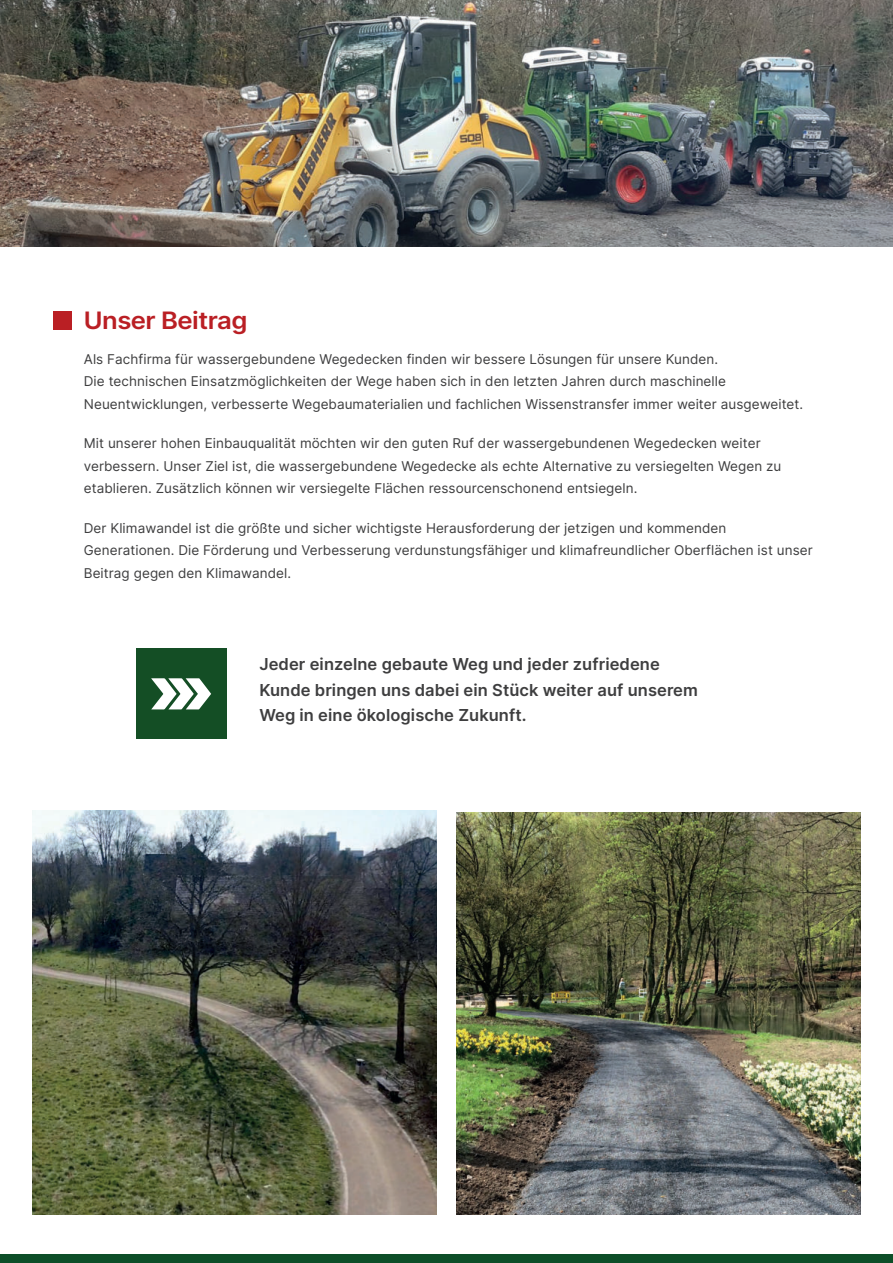
<style>
.page{position:relative;width:893px;height:1263px;background:#fff}
.page>*{position:absolute;margin:0;border:0;box-sizing:border-box;transform-origin:0 0}
.t1{font:600 24px "Inter";letter-spacing:-.02em;color:#ba1f24;scale:1.07 1}
.t2{font:600 16.5px/25.5px "Inter";letter-spacing:.005em;color:#3e3e3f}
.t3{font:13.5px/22.5px "Inter";letter-spacing:.005em;color:#3e3e3f}
</style>
<div class="page">
<div style="left:0;top:1254px;width:893px;height:9px;background:#0d4e28"></div>
<div style="left:53px;top:311px;width:19px;height:19px;background:#ba1f24"></div>
<img style="left:0;top:0;width:893px;height:247px">
<img style="left:32px;top:811px;width:404px;height:404px">
<div style="left:136px;top:649px;width:90px;height:90px;background:#144e25"></div>
<svg style="left:151px;top:678px;width:60px;height:31px"></svg>
<img style="left:457px;top:812px;width:404px;height:403px">
<h1 class="t1" style="left:84px;top:306px;width:154px">Unser Beitrag</h1>
<p class="t3" style="left:84px;top:348px;width:721px">Als Fachfirma für wassergebundene Wegedecken finden wir bessere Lösungen für unsere Kunden.<br>Die technischen Einsatzmöglichkeiten der Wege haben sich in den letzten Jahren durch maschinelle<br>Neuentwicklungen, verbesserte Wegebaumaterialien und fachlichen Wissenstransfer immer weiter ausgeweitet.</p>
<p class="t3" style="left:84px;top:432px;width:699px">Mit unserer hohen Einbauqualität möchten wir den guten Ruf der wassergebundenen Wegedecken weiter verbessern. Unser Ziel ist, die wassergebundene Wegedecke als echte Alternative zu versiegelten Wegen zu etablieren. Zusätzlich können wir versiegelte Flächen ressourcenschonend entsiegeln.</p>
<p class="t3" style="left:84px;top:517px;width:730px">Der Klimawandel ist die größte und sicher wichtigste Herausforderung der jetzigen und kommenden<br>Generationen. Die Förderung und Verbesserung verdunstungsfähiger und klimafreundlicher Oberflächen ist unser<br>Beitrag gegen den Klimawandel.</p>
<p class="t2" style="left:259px;top:652px;width:440px">Jeder einzelne gebaute Weg und jeder zufriedene<br>Kunde bringen uns dabei ein Stück weiter auf unserem<br>Weg in eine ökologische Zukunft.</p>
</div>
